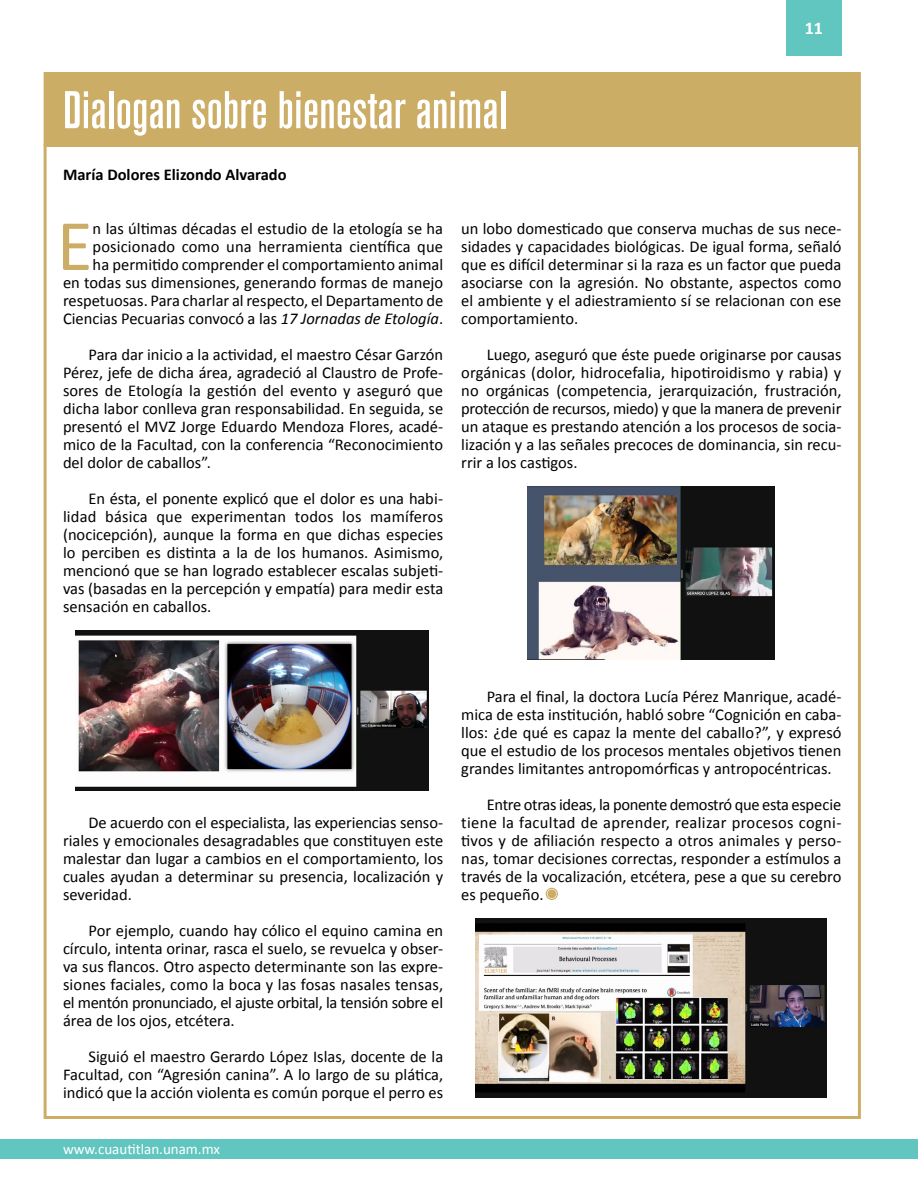
<style>
.page{position:relative;width:918px;height:1188px;background:#fff}
.page>*{position:absolute;margin:0;border:0;box-sizing:border-box;transform-origin:0 0}
.t1{font:73.2px "Calibri";color:#ccad65}
.t2{font:500 condensed 52.5px "Akzidenz Grotesk BQ";color:#fff}
.t3{font:700 18px "Calibri";color:#fff}
.t4{font:16.5px/18px "Calibri";color:#000;text-align:justify}
.t5{font:700 16.5px "Calibri";color:#000}
.t6{font:15px "Calibri";color:#fff}
.s1{font-style:italic}
</style>
<div class="page">
<div style="left:44px;top:72px;width:817px;height:74px;background:#ccad65"></div>
<img style="left:75px;top:630px;width:354px;height:160px">
<img style="left:476px;top:918px;width:350px;height:180px">
<img style="left:528px;top:486px;width:246px;height:173px">
<svg style="left:546px;top:888px;width:12px;height:12px"></svg>
<div style="left:786px;top:0;width:55px;height:55px;background:#62c6c0"></div>
<div style="left:0;top:1139px;width:918px;height:19px;background:#62c6c0"></div>
<h2 class="t2" style="left:63px;top:80px;width:446px">Dialogan sobre bienestar animal</h2>
<p class="t5" style="left:63px;top:164px;width:225px">María Dolores Elizondo Alvarado</p>
<p class="t3" style="left:805px;top:16px;width:20px">11</p>
<p class="t4" style="left:63px;top:220px;width:382px;text-align:right">n las últimas décadas el estudio de la etología se ha posicionado como una herramienta científica que<br>ha permitido comprender el comportamiento animal<br>en todas sus dimensiones, generando formas de manejo respetuosas. Para charlar al respecto, el Departamento de Ciencias Pecuarias convocó a las <span class="s1">17 Jornadas de Etología</span>.</p>
<p class="t4" style="left:63px;top:346px;width:382px;text-indent:26px">Para dar inicio a la actividad, el maestro César Garzón Pérez, jefe de dicha área, agradeció al Claustro de Profe&shy;sores de Etología la gestión del evento y aseguró que dicha labor conlleva gran responsabilidad. En seguida, se presentó el MVZ Jorge Eduardo Mendoza Flores, acadé&shy;mico de la Facultad, con la conferencia “Reconocimiento del dolor de caballos”.</p>
<p class="t4" style="left:63px;top:490px;width:382px;text-indent:26px">En ésta, el ponente explicó que el dolor es una habi&shy;lidad básica que experimentan todos los mamíferos (nocicepción), aunque la forma en que dichas especies lo perciben es distinta a la de los humanos. Asimismo, mencionó que se han logrado establecer escalas subjeti&shy;vas (basadas en la percepción y empatía) para medir esta sensación en caballos.</p>
<h1 class="t1" style="left:57px;top:199px;width:37px">E</h1>
<p class="t4" style="left:461px;top:220px;width:382px">un lobo domesticado que conserva muchas de sus nece&shy;sidades y capacidades biológicas. De igual forma, señaló que es difícil determinar si la raza es un factor que pueda asociarse con la agresión. No obstante, aspectos como el ambiente y el adiestramiento sí se relacionan con ese comportamiento.</p>
<p class="t4" style="left:461px;top:346px;width:382px;text-indent:26px">Luego, aseguró que éste puede originarse por causas orgánicas (dolor, hidrocefalia, hipotiroidismo y rabia) y no orgánicas (competencia, jerarquización, frustración, protección de recursos, miedo) y que la manera de prevenir un ataque es prestando atención a los procesos de socia&shy;lización y a las señales precoces de dominancia, sin recu&shy;rrir a los castigos.</p>
<p class="t4" style="left:63px;top:814px;width:382px;text-indent:26px">De acuerdo con el especialista, las experiencias senso&shy;riales y emocionales desagradables que constituyen este malestar dan lugar a cambios en el comportamiento, los cuales ayudan a determinar su presencia, localización y severidad.</p>
<p class="t4" style="left:63px;top:922px;width:382px;text-indent:26px">Por ejemplo, cuando hay cólico el equino camina en círculo, intenta orinar, rasca el suelo, se revuelca y obser&shy;va sus flancos. Otro aspecto determinante son las expre&shy;siones faciales, como la boca y las fosas nasales tensas, el mentón pronunciado, el ajuste orbital, la tensión sobre el área de los ojos, etcétera.</p>
<p class="t4" style="left:63px;top:1048px;width:382px;text-indent:26px">Siguió el maestro Gerardo López Islas, docente de la Facultad, con “Agresión canina”. A lo largo de su plática, indicó que la acción violenta es común porque el perro es</p>
<p class="t6" style="left:63px;top:1140px;width:159px">www.cuautitlan.unam.mx</p>
<p class="t4" style="left:461px;top:688px;width:382px;text-indent:26px">Para el final, la doctora Lucía Pérez Manrique, acadé&shy;mica de esta institución, habló sobre “Cognición en caba&shy;llos: ¿de qué es capaz la mente del caballo?”, y expresó que el estudio de los procesos mentales objetivos tienen grandes limitantes antropomórficas y antropocéntricas.</p>
<p class="t4" style="left:461px;top:796px;width:382px;text-indent:26px">Entre otras ideas, la ponente demostró que esta especie tiene la facultad de aprender, realizar procesos cogni&shy;tivos y de afiliación respecto a otros animales y perso&shy;nas, tomar decisiones correctas, responder a estímulos a través de la vocalización, etcétera, pese a que su cerebro es pequeño.</p>
</div>
